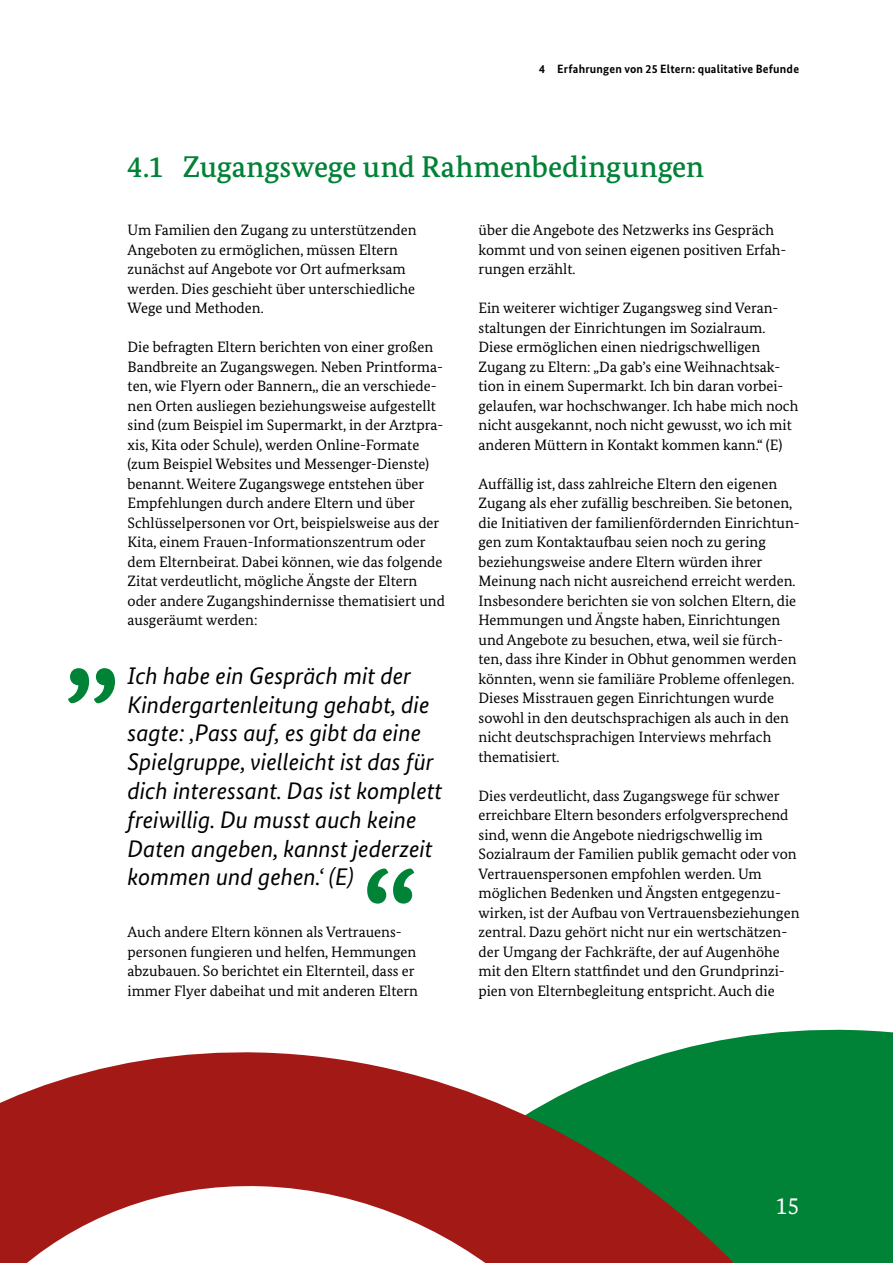
<style>
.page{position:relative;width:893px;height:1263px;background:#fff}
.page>*{position:absolute;margin:0;border:0;box-sizing:border-box;transform-origin:0 0}
.A4_V_C-Inhalt_HL_C-03-H2-HL_2_2Sp{font:500 30px "Bundes Serif";color:#008237}
.t1{font:italic 24px/28.8px "Bundes Sans";color:#000}
.t2{font:24px "Bundes Serif";color:#fff}
.A4_V_D-Inhalt_IS_D-01_1-P-FT{font:15px/19.5px "Bundes Serif";color:#000}
.t3{font:700 12px "Bundes Sans";letter-spacing:.015em;color:#000}
</style>
<div class="page">
<div style="left:703px;top:1029px;width:190px;height:234px;background:#008237"></div>
<svg style="left:0;top:1044px;width:787px;height:219px;fill:#a31916"></svg>
<svg style="left:0;top:1181px;width:575px;height:82px"></svg>
<svg style="left:68px;top:668px;width:47px;height:35px"></svg>
<svg style="left:367px;top:868px;width:47px;height:35px"></svg>
<p class="t3" style="left:539px;top:62px;width:262px">4 Erfahrungen von 25 Eltern: qualitative Befunde</p>
<h2 class="A4_V_C-Inhalt_HL_C-03-H2-HL_2_2Sp" style="left:128px;top:148px;width:578px">4.1 Zugangswege und Rahmenbedingungen</h2>
<p class="A4_V_D-Inhalt_IS_D-01_1-P-FT" style="left:128px;top:220px;width:291px">Um Familien den Zugang zu unterstützenden Angeboten zu ermöglichen, müssen Eltern zunächst auf Angebote vor Ort aufmerksam werden. Dies geschieht über unterschiedliche Wege und Methoden.</p>
<p class="A4_V_D-Inhalt_IS_D-01_1-P-FT" style="left:128px;top:337px;width:319px">Die befragten Eltern berichten von einer großen Bandbreite an Zugangswegen. Neben Printforma&shy;ten, wie Flyern oder Bannern,, die an verschiede&shy;nen Orten ausliegen beziehungsweise aufgestellt sind (zum Beispiel im Supermarkt, in der Arztpra&shy;xis, Kita oder Schule), werden Online-Formate (zum Beispiel Websites und Messenger-Dienste) benannt. Weitere Zugangswege entstehen über Empfehlungen durch andere Eltern und über Schlüsselpersonen vor Ort, beispielsweise aus der Kita, einem Frauen-Informationszentrum oder dem Elternbeirat. Dabei können, wie das folgende Zitat verdeutlicht, mögliche Ängste der Eltern oder andere Zugangshindernisse thematisiert und ausgeräumt werden:</p>
<p class="t1" style="left:128px;top:661px;width:316px">Ich habe ein Gespräch mit der<br>Kindergartenleitung gehabt, die sagte: ‚Pass auf, es gibt da eine<br>Spielgruppe, vielleicht ist das für dich interessant. Das ist komplett freiwillig. Du musst auch keine<br>Daten angeben, kannst jederzeit kommen und gehen.‘ (E)</p>
<p class="A4_V_D-Inhalt_IS_D-01_1-P-FT" style="left:128px;top:922px;width:292px">Auch andere Eltern können als Vertrauens&shy;personen fungieren und helfen, Hemmungen abzubauen. So berichtet ein Elternteil, dass er immer Flyer dabeihat und mit anderen Eltern</p>
<p class="A4_V_D-Inhalt_IS_D-01_1-P-FT" style="left:479px;top:220px;width:309px">über die Angebote des Netzwerks ins Gespräch kommt und von seinen eigenen positiven Erfah&shy;rungen erzählt.</p>
<p class="A4_V_D-Inhalt_IS_D-01_1-P-FT" style="left:479px;top:298px;width:321px">Ein weiterer wichtiger Zugangsweg sind Veran&shy;staltungen der Einrichtungen im Sozialraum.<br>Diese ermöglichen einen niedrigschwelligen Zugang zu Eltern: „Da gab’s eine Weihnachtsak&shy;tion in einem Supermarkt. Ich bin daran vorbei&shy;gelaufen, war hochschwanger. Ich habe mich noch nicht ausgekannt, noch nicht gewusst, wo ich mit anderen Müttern in Kontakt kommen kann.“ (E)</p>
<p class="A4_V_D-Inhalt_IS_D-01_1-P-FT" style="left:479px;top:474px;width:323px">Auffällig ist, dass zahlreiche Eltern den eigenen Zugang als eher zufällig beschreiben. Sie betonen, die Initiativen der familienfördernden Einrichtun&shy;gen zum Kontaktaufbau seien noch zu gering beziehungsweise andere Eltern würden ihrer Meinung nach nicht ausreichend erreicht werden.<br>Insbesondere berichten sie von solchen Eltern, die Hemmungen und Ängste haben, Einrichtungen und Angebote zu besuchen, etwa, weil sie fürch&shy;ten, dass ihre Kinder in Obhut genommen werden könnten, wenn sie familiäre Probleme offenlegen.<br>Dieses Misstrauen gegen Einrichtungen wurde sowohl in den deutschsprachigen als auch in den nicht deutschsprachigen Interviews mehrfach thematisiert.</p>
<p class="A4_V_D-Inhalt_IS_D-01_1-P-FT" style="left:479px;top:786px;width:322px">Dies verdeutlicht, dass Zugangswege für schwer erreichbare Eltern besonders erfolgversprechend sind, wenn die Angebote niedrigschwellig im Sozialraum der Familien publik gemacht oder von Vertrauenspersonen empfohlen werden. Um möglichen Bedenken und Ängsten entgegenzu&shy;wirken, ist der Aufbau von Vertrauensbeziehungen zentral. Dazu gehört nicht nur ein wertschätzen&shy;der Umgang der Fachkräfte, der auf Augenhöhe mit den Eltern stattfindet und den Grundprinzi&shy;pien von Elternbegleitung entspricht. Auch die</p>
<h2 class="t2" style="left:775px;top:1191px;width:25px">15</h2>
</div>
